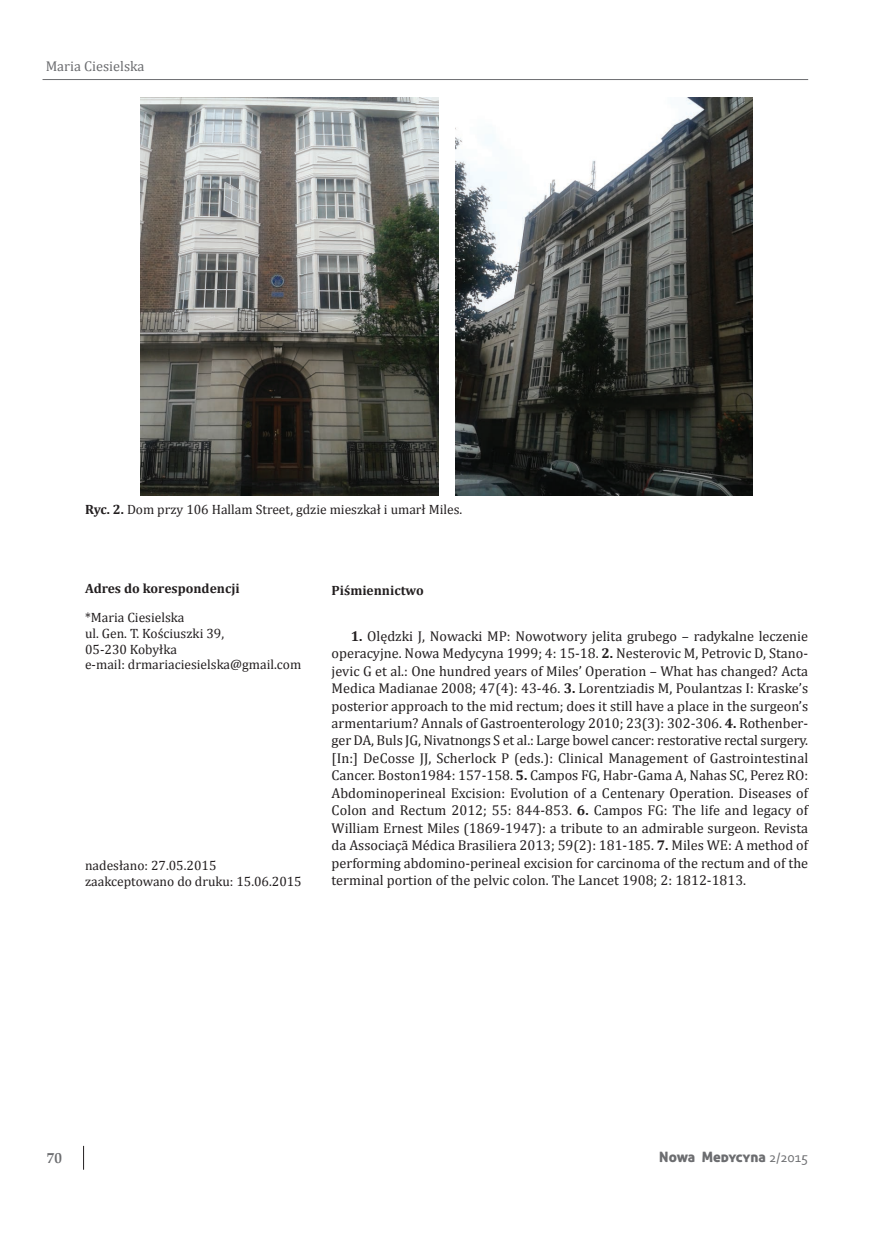
<style>
.page{position:relative;width:872px;height:1234px;background:#fff}
.page>*{position:absolute;margin:0;border:0;box-sizing:border-box;transform-origin:0 0}
.t1{font:700 15px "Palatino Linotype";color:#6c6d70}
.t2{font:14.25px/17.4px "Cambria";color:#231f20;text-align:justify}
.t3{font:14.25px "Aller Display";letter-spacing:-.005em;color:#6c6d70}
.t4{font:14.25px "Cambria";color:#6c6d70}
.t5{font:13.5px/15.8px "Cambria";color:#231f20}
.t6{font:700 13.5px "Cambria";color:#231f20}
.s1{font-weight:700}
.s2{font-family:"Corbel"}
</style>
<div class="page">
<hr style="left:43px;top:79px;width:765px;height:1px;background:#6c6d70">
<svg style="left:83px;top:1145px;width:1px;height:24px"></svg>
<img style="left:140px;top:98px;width:298px;height:397px">
<img style="left:455px;top:98px;width:298px;height:397px">
<p class="t4" style="left:46px;top:57px;width:100px">Maria Ciesielska</p>
<p class="t5" style="left:85px;top:501px;width:379px"><span class="s1">Ryc. 2.</span> Dom przy 106 Hallam Street, gdzie mieszkał i umarł Miles.</p>
<p class="t6" style="left:85px;top:579px;width:156px">Adres do korespondencji</p>
<p class="t5" style="left:85px;top:609px;width:218px">*Maria Ciesielska<br>ul. Gen. T. Kościuszki 39,<br>05-230 Kobyłka<br>e-mail: drmariaciesielska@gmail.com</p>
<p class="t5" style="left:85px;top:857px;width:218px">nadesłano: 27.05.2015 zaakceptowano do druku: 15.06.2015</p>
<p class="t6" style="left:331px;top:580px;width:94px">Piśmiennictwo</p>
<p class="t2" style="left:331px;top:627px;width:478px;text-indent:19px"><span class="s1">1.</span> Olędzki J, Nowacki MP: Nowotwory jelita grubego – radykalne leczenie operacyjne. Nowa Medycyna 1999; 4: 15-18. <span class="s1">2.</span> Nesterovic M, Petrovic D, Stano&shy;jevic G et al.: One hundred years of Miles’ Operation – What has changed? Acta Medica Madianae 2008; 47(4): 43-46. <span class="s1">3.</span> Lorentziadis M, Poulantzas I: Kraske’s posterior approach to the mid rectum; does it still have a place in the surgeon’s armentarium? Annals of Gastroenterology 2010; 23(3): 302-306. <span class="s1">4.</span> Rothenber&shy;ger DA, Buls JG, Nivatnongs S et al.: Large bowel cancer: restorative rectal surgery. [In:] DeCosse JJ, Scherlock P (eds.): Clinical Management of Gastrointestinal Cancer. Boston1984: 157-158. <span class="s1">5.</span> Campos FG, Habr-Gama A, Nahas SC, Perez RO:<br>Abdominoperineal Excision: Evolution of a Centenary Operation. Diseases of Colon and Rectum 2012; 55: 844-853. <span class="s1">6.</span> Campos FG: The life and legacy of William Ernest Miles (1869-1947): a tribute to an admirable surgeon. Revista da Associaçã Médica Brasiliera 2013; 59(2): 181-185. <span class="s1">7.</span> Miles WE: A method of performing abdomino-perineal excision for carcinoma of the rectum and of the terminal portion of the pelvic colon. The Lancet 1908; 2: 1812-1813.</p>
<p class="t1" style="left:47px;top:1146px;width:17px">70</p>
<p class="t3" style="left:659px;top:1147px;width:150px">Nowa Medycyna <span class="s2">2/2015</span></p>
</div>
